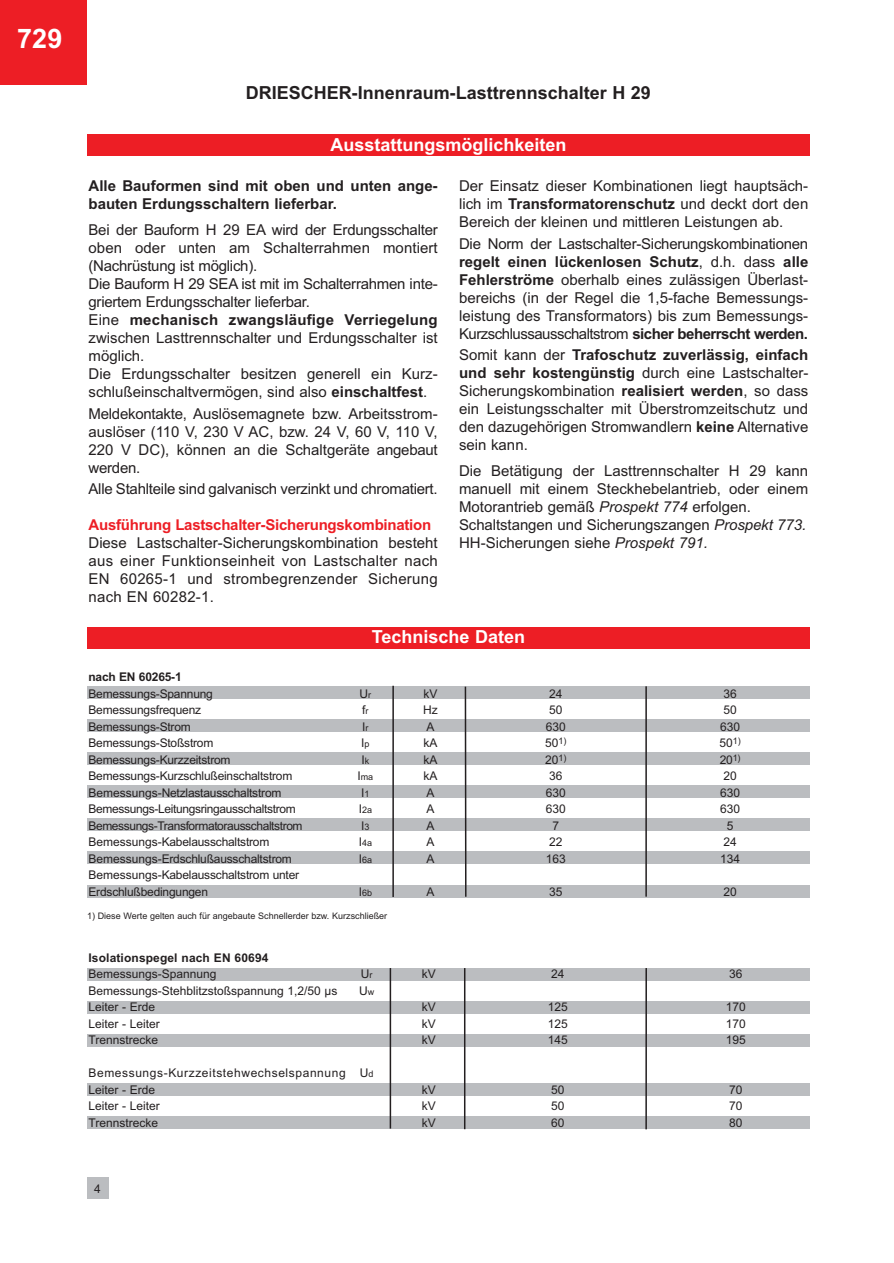
<style>
.page{position:relative;width:894px;height:1263px;background:#fff}
.page>*{position:absolute;margin:0;border:0;box-sizing:border-box;transform-origin:0 0}
.t1{font:27px "Arial Bold MS";color:#fff}
.t2{font:18px "Arial Bold MS";color:#231f20}
.t3{font:18px "Arial Bold MS";color:#fff}
.t4{font:15px/18px "Arial MS";color:#231f20;text-align:justify}
.t5{font:15px/18px "Arial Bold MS";color:#231f20}
.t6{font:15px "Arial Bold MS";letter-spacing:-.015em;color:#ed1e25}
.t7{font:12px/16.5px "Arial MS";letter-spacing:-.015em;color:#231f20;text-align:justify}
.t8{font:12px/16.5px "Arial MS";letter-spacing:.05em;color:#231f20}
.t9{font:12px "Arial Bold MS";letter-spacing:.01em;color:#231f20}
.t10{font:12px "Arial Bold MS";letter-spacing:-.015em;color:#231f20}
.t11{font:9px/16.5px "Arial MS";color:#231f20}
.s1{font-family:"Arial MS"}
.s2{font-family:"Arial Bold MS"}
.s3{font-family:"Arial Italic MS"}
.s4{font-size:9px}
.s5{font-size:12px}
</style>
<div class="page">
<div style="left:0;top:0;width:87px;height:85px;background:#ed1e25"></div>
<div style="left:87px;top:1177px;width:21px;height:22px;background:#bbbdc0"></div>
<div style="left:87px;top:627px;width:723px;height:22px;background:#ed1e25"></div>
<div style="left:87px;top:686px;width:723px;height:13px;background:#bbbdc0"></div>
<div style="left:87px;top:719px;width:723px;height:13px;background:#bbbdc0"></div>
<div style="left:87px;top:752px;width:723px;height:13px;background:#bbbdc0"></div>
<div style="left:87px;top:785px;width:723px;height:13px;background:#bbbdc0"></div>
<div style="left:87px;top:818px;width:723px;height:13px;background:#bbbdc0"></div>
<div style="left:87px;top:851px;width:723px;height:13px;background:#bbbdc0"></div>
<div style="left:87px;top:885px;width:723px;height:13px;background:#bbbdc0"></div>
<hr style="left:392px;top:686px;width:2px;height:211px;background:#231f20">
<hr style="left:465px;top:687px;width:2px;height:210px;background:#231f20">
<hr style="left:645px;top:686px;width:2px;height:211px;background:#231f20">
<div style="left:87px;top:968px;width:723px;height:13px;background:#bbbdc0"></div>
<div style="left:87px;top:1001px;width:723px;height:13px;background:#bbbdc0"></div>
<div style="left:87px;top:1034px;width:723px;height:13px;background:#bbbdc0"></div>
<div style="left:87px;top:1083px;width:723px;height:13px;background:#bbbdc0"></div>
<div style="left:87px;top:1116px;width:723px;height:13px;background:#bbbdc0"></div>
<hr style="left:645px;top:968px;width:2px;height:161px;background:#231f20">
<hr style="left:464px;top:968px;width:1px;height:161px;background:#231f20">
<hr style="left:390px;top:968px;width:1px;height:161px;background:#231f20">
<div style="left:87px;top:135px;width:723px;height:21px;background:#ed1e25"></div>
<h1 class="t1" style="left:17px;top:29px;width:47px">729</h1>
<p class="t2" style="left:246px;top:86px;width:407px">DRIESCHER-Innenraum-Lasttrennschalter H 29</p>
<p class="t3" style="left:330px;top:138px;width:238px">Ausstattungsmöglichkeiten</p>
<p class="t5" style="left:89px;top:178px;width:351px">Alle Bauformen sind mit oben und unten ange&shy;bauten Erdungsschaltern lieferbar.</p>
<p class="t4" style="left:89px;top:222px;width:351px;text-align:left">Bei der Bauform H 29 EA wird der Erdungsschalter oben oder unten am Schalterrahmen montiert (Nachrüstung ist möglich).<br>Die Bauform H 29 SEA ist mit im Schalterrahmen inte&shy;griertem Erdungsschalter lieferbar.</p>
<p class="t5" style="left:89px;top:312px;width:351px"><span class="s1">Eine</span> mechanisch zwangsläufige Verriegelung</p>
<p class="t4" style="left:89px;top:330px;width:351px;text-align:left">zwischen Lasttrennschalter und Erdungsschalter ist möglich.<br>Die Erdungsschalter besitzen generell ein Kurz&shy;schlußeinschaltvermögen, sind also <span class="s2">einschaltfest</span>.</p>
<p class="t4" style="left:89px;top:406px;width:351px">Meldekontakte, Auslösemagnete bzw. Arbeitsstrom&shy;auslöser (110 V, 230 V AC, bzw. 24 V, 60 V, 110 V, 220 V DC), können an die Schaltgeräte angebaut werden.</p>
<p class="t4" style="left:89px;top:481px;width:351px">Alle Stahlteile sind galvanisch verzinkt und chromatiert.</p>
<p class="t6" style="left:89px;top:519px;width:344px">Ausführung Lastschalter-Sicherungskombination</p>
<p class="t4" style="left:89px;top:535px;width:351px">Diese Lastschalter-Sicherungskombination besteht aus einer Funktionseinheit von Lastschalter nach EN 60265-1 und strombegrenzender Sicherung nach EN 60282-1.</p>
<p class="t4" style="left:459px;top:178px;width:351px">Der Einsatz dieser Kombinationen liegt hauptsäch&shy;lich im <span class="s2">Transformatorenschutz</span> und deckt dort den Bereich der kleinen und mittleren Leistungen ab.</p>
<p class="t4" style="left:459px;top:236px;width:351px">Die Norm der Lastschalter-Sicherungskombinationen</p>
<p class="t5" style="left:459px;top:254px;width:351px">regelt einen lückenlosen Schutz<span class="s1">, d.h. dass</span> alle</p>
<p class="t4" style="left:459px;top:272px;width:351px"><span class="s2">Fehlerströme</span> oberhalb eines zulässigen Überlast&shy;bereichs (in der Regel die 1,5-fache Bemessungs&shy;leistung des Transformators) bis zum Bemessungs-Kurzschlussausschaltstrom <span class="s2">sicher beherrscht werden.</span></p>
<p class="t5" style="left:459px;top:347px;width:351px"><span class="s1">Somit kann der</span> Trafoschutz zuverlässig, einfach</p>
<p class="t4" style="left:459px;top:365px;width:351px"><span class="s2">und sehr kostengünstig</span> durch eine Lastschalter-Sicherungskombination <span class="s2">realisiert werden</span>, so dass ein Leistungsschalter mit Überstromzeitschutz und den dazugehörigen Stromwandlern <span class="s2">keine</span> Alternative sein kann.</p>
<p class="t4" style="left:459px;top:463px;width:351px;text-align:left">Die Betätigung der Lasttrennschalter H 29 kann manuell mit einem Steckhebelantrieb, oder einem Motorantrieb gemäß <span class="s3">Prospekt 774</span> erfolgen.<br>Schaltstangen und Sicherungszangen <span class="s3">Prospekt 773.<br></span>HH-Sicherungen siehe <span class="s3">Prospekt 791.</span></p>
<p class="t3" style="left:372px;top:630px;width:155px">Technische Daten</p>
<p class="t10" style="left:89px;top:672px;width:95px">nach EN 60265-1</p>
<p class="t7" style="left:89px;top:686px;width:216px;text-align:left">Bemessungs-Spannung<br>Bemessungsfrequenz<br>Bemessungs-Strom<br>Bemessungs-Stoßstrom<br>Bemessungs-Kurzzeitstrom<br>Bemessungs-Kurzschlußeinschaltstrom<br>Bemessungs-Netzlastausschaltstrom<br>Bemessungs-Leitungsringausschaltstrom<br>Bemessungs-Transformatorausschaltstrom<br>Bemessungs-Kabelausschaltstrom<br>Bemessungs-Erdschlußausschaltstrom<br>Bemessungs-Kabelausschaltstrom unter<br>Erdschlußbedingungen</p>
<p class="t7" style="left:360px;top:686px;width:13px;text-align:left">U<span class="s4">r </span>f<span class="s4">r<br></span>I<span class="s4">r<br></span>I<span class="s4">p<br></span>I<span class="s4">k</span></p>
<p class="t11" style="left:357px;top:770px;width:17px"><span class="s5">I</span>ma</p>
<p class="t7" style="left:361px;top:785px;width:10px">I<span class="s4">1</span></p>
<p class="t11" style="left:359px;top:803px;width:15px"><span class="s5">I</span>2a</p>
<p class="t7" style="left:361px;top:818px;width:10px">I<span class="s4">3</span></p>
<p class="t11" style="left:359px;top:836px;width:15px"><span class="s5">I</span>4a<br><span class="s5">I</span>6a</p>
<p class="t11" style="left:359px;top:885px;width:15px"><span class="s5">I</span>6b</p>
<p class="t11" style="left:87px;top:909px;width:302px">1) Diese Werte gelten auch für angebaute Schnellerder bzw. Kurzschließer</p>
<p class="t9" style="left:89px;top:953px;width:181px">Isolationspegel nach EN 60694</p>
<p class="t7" style="left:89px;top:967px;width:251px;text-align:left">Bemessungs-Spannung<br>Bemessungs-Stehblitzstoßspannung 1,2/50 µs<br>Leiter - Erde<br>Leiter - Leiter<br>Trennstrecke</p>
<p class="t8" style="left:89px;top:1066px;width:259px">Bemessungs-Kurzzeitstehwechselspannung<br>Leiter - Erde<br>Leiter - Leiter<br>Trennstrecke</p>
<p class="t7" style="left:359px;top:967px;width:17px">U<span class="s4">r<br></span>U<span class="s4">w</span></p>
<p class="t7" style="left:360px;top:1066px;width:15px">U<span class="s4">d</span></p>
<p class="t7" style="left:423px;top:686px;width:16px;text-align:left">kV<br>Hz<br>A kA kA kA<br>A<br>A<br>A<br>A<br>A</p>
<p class="t7" style="left:427px;top:884px;width:10px">A</p>
<p class="t7" style="left:422px;top:967px;width:16px">kV</p>
<p class="t7" style="left:422px;top:1000px;width:16px">kV kV kV</p>
<p class="t7" style="left:422px;top:1082px;width:16px">kV kV kV</p>
<p class="t7" style="left:545px;top:686px;width:23px;text-align:center">24<br>50<br>630<br>50<sup>1)<br></sup>20<sup>1)<br></sup>36<br>630<br>630<br>7<br>22<br>163</p>
<p class="t7" style="left:549px;top:884px;width:15px">35</p>
<p class="t7" style="left:551px;top:967px;width:15px">24</p>
<p class="t7" style="left:548px;top:1000px;width:22px">125<br>125<br>145</p>
<p class="t7" style="left:551px;top:1082px;width:15px">50<br>50<br>60</p>
<p class="t7" style="left:94px;top:1181px;width:8px">4</p>
<p class="t7" style="left:719px;top:686px;width:23px;text-align:center">36<br>50<br>630<br>50<sup>1)<br></sup>20<sup>1)<br></sup>20<br>630<br>630<br>5<br>24<br>134</p>
<p class="t7" style="left:723px;top:884px;width:15px">20</p>
<p class="t7" style="left:729px;top:967px;width:15px">36</p>
<p class="t7" style="left:726px;top:1000px;width:22px">170<br>170<br>195</p>
<p class="t7" style="left:729px;top:1082px;width:15px">70<br>70<br>80</p>
</div>
